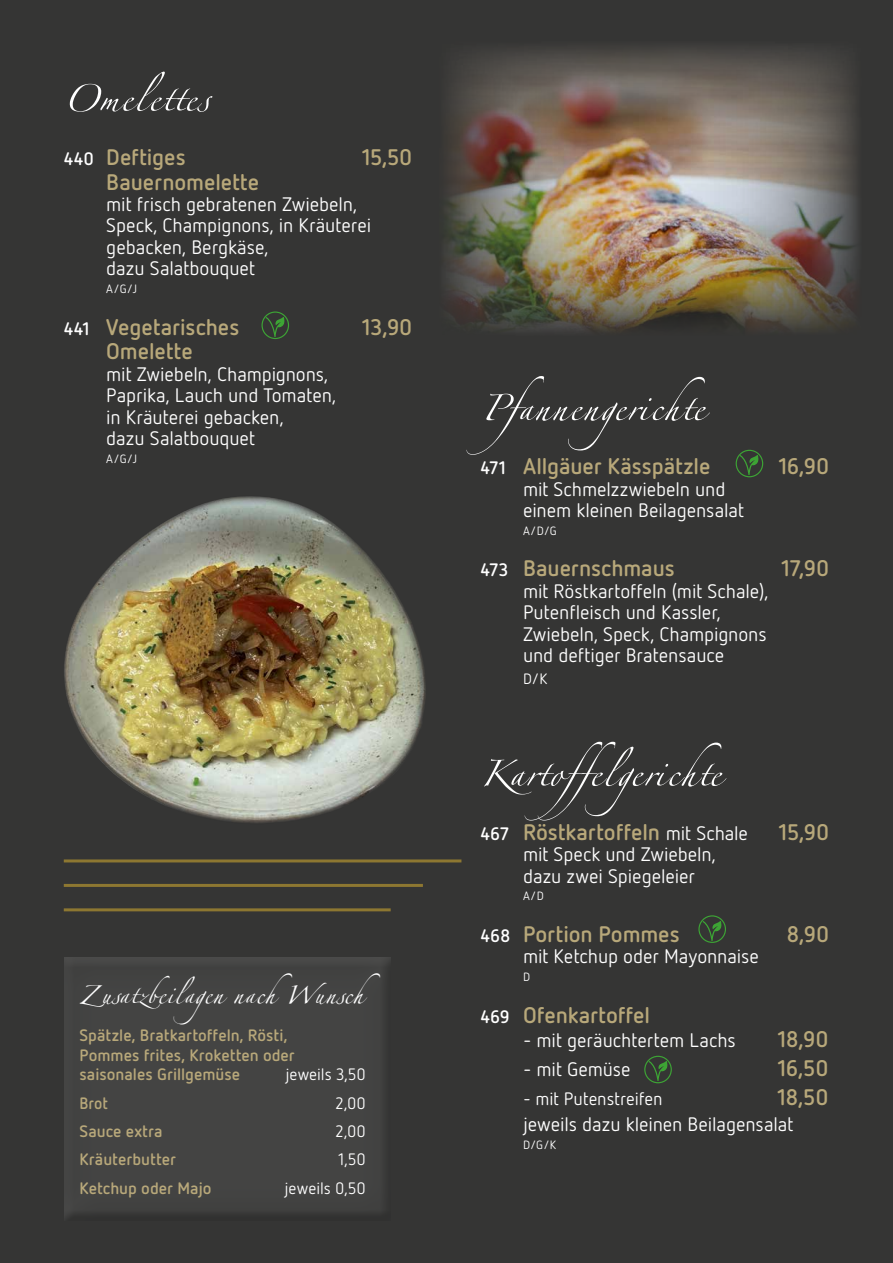
<style>
.page{position:relative;width:893px;height:1263px;background:#353534}
.page>*{position:absolute;margin:0;border:0;box-sizing:border-box;transform-origin:0 0}
.t1{font:58.5px "Linotype Zapfino One";letter-spacing:.025em;color:#fff}
.t2{font:40.5px "Linotype Zapfino One";letter-spacing:.03em;color:#fff;scale:.96 1}
.t3{font:700 22.5px "Netto Pro";letter-spacing:-.005em;color:#b8a87a}
.t4{font:19.5px/21.5px "Netto Pro";letter-spacing:-.005em;color:#fff}
.t5{font:18px "Netto Pro";letter-spacing:-.01em;color:#fff}
.t6{font:700 16.5px/19.8px "Netto Pro";color:#b8a87a}
.t7{font:16.5px "Netto Pro";letter-spacing:-.005em;color:#fff}
.t8{font:700 16.5px "Netto Pro";color:#b8a87a;scale:.95 1}
.t9{font:15px "Netto Pro";color:#fff}
.t10{font:12px "Netto Pro";color:#fff}
.s1{font-size:18px;color:#fff}
.s2{font-weight:400;font-size:19.5px;color:#fff}
</style>
<div class="page">
<hr style="left:64px;top:859px;width:397px;height:3px;background:#8d7731">
<hr style="left:64px;top:884px;width:359px;height:3px;background:#8d7731">
<hr style="left:64px;top:908px;width:327px;height:3px;background:#8d7731">
<img style="left:445px;top:46px;width:413px;height:285px">
<img style="left:64px;top:496px;width:362px;height:327px">
<img style="left:648px;top:1062px;width:19px;height:19px">
<div style="left:644px;top:1056px;width:28px;height:27px;border:1px solid #3da434;border-radius:50%"></div>
<img style="left:703px;top:921px;width:19px;height:19px">
<div style="left:698px;top:915px;width:28px;height:28px;border:1px solid #3da434;border-radius:50%"></div>
<img style="left:740px;top:456px;width:19px;height:19px">
<div style="left:736px;top:450px;width:27px;height:27px;border:1px solid #3da434;border-radius:50%"></div>
<img style="left:266px;top:317px;width:19px;height:19px">
<div style="left:261px;top:311px;width:28px;height:28px;border:1px solid #3da434;border-radius:50%"></div>
<div style="left:57px;top:957px;width:334px;height:264px;background:#444443"></div>
<h1 class="t1" style="left:64px;top:56px;width:146px">Omelettes</h1>
<p class="t3" style="left:64px;top:142px;width:123px"><span class="s1">440</span> Deftiges</p>
<p class="t3" style="left:362px;top:142px;width:52px">15,50</p>
<p class="t3" style="left:106px;top:167px;width:154px">Bauernomelette</p>
<p class="t4" style="left:106px;top:193px;width:266px">mit frisch gebratenen Zwiebeln,<br>Speck, Champignons, in Kräuterei gebacken, Bergkäse,<br>dazu Salatbouquet</p>
<p class="t10" style="left:106px;top:281px;width:32px">A/G/J</p>
<p class="t3" style="left:64px;top:312px;width:177px"><span class="s1">441</span> Vegetarisches</p>
<p class="t3" style="left:362px;top:312px;width:52px">13,90</p>
<p class="t3" style="left:106px;top:336px;width:88px">Omelette</p>
<p class="t4" style="left:106px;top:362px;width:231px">mit Zwiebeln, Champignons,<br>Paprika, Lauch und Tomaten, in Kräuterei gebacken,<br>dazu Salatbouquet</p>
<p class="t10" style="left:106px;top:451px;width:32px">A/G/J</p>
<h2 class="t2" style="left:79px;top:965px;width:298px">Zusatzbeilagen nach Wunsch</h2>
<p class="t6" style="left:79px;top:1024px;width:217px">Spätzle, Bratkartoffeln, Rösti,<br>Pommes frites, Kroketten oder saisonales Grillgemüse</p>
<p class="t7" style="left:286px;top:1064px;width:82px">jeweils 3,50</p>
<p class="t8" style="left:79px;top:1092px;width:31px">Brot</p>
<p class="t7" style="left:336px;top:1092px;width:32px">2,00</p>
<p class="t6" style="left:79px;top:1120px;width:85px">Sauce extra</p>
<p class="t7" style="left:336px;top:1120px;width:32px">2,00</p>
<p class="t6" style="left:79px;top:1149px;width:98px">Kräuterbutter</p>
<p class="t7" style="left:338px;top:1149px;width:29px">1,50</p>
<p class="t6" style="left:79px;top:1177px;width:134px">Ketchup oder Majo</p>
<p class="t7" style="left:285px;top:1177px;width:83px">jeweils 0,50</p>
<h1 class="t1" style="left:480px;top:365px;width:225px">Pfannengerichte</h1>
<p class="t3" style="left:480px;top:451px;width:232px"><span class="s1">471</span> Allgäuer Kässpätzle</p>
<p class="t3" style="left:778px;top:451px;width:52px">16,90</p>
<p class="t4" style="left:523px;top:477px;width:223px">mit Schmelzzwiebeln und einem kleinen Beilagensalat</p>
<p class="t10" style="left:523px;top:523px;width:35px">A/D/G</p>
<p class="t3" style="left:480px;top:553px;width:196px"><span class="s1">473</span> Bauernschmaus</p>
<p class="t3" style="left:781px;top:553px;width:50px">17,90</p>
<p class="t4" style="left:523px;top:579px;width:247px">mit Röstkartoffeln (mit Schale),<br>Putenfleisch und Kassler,<br>Zwiebeln, Speck, Champignons und deftiger Bratensauce</p>
<p class="t9" style="left:523px;top:669px;width:26px">D/K</p>
<h1 class="t1" style="left:480px;top:731px;width:242px">Kartoffelgerichte</h1>
<p class="t3" style="left:480px;top:817px;width:269px"><span class="s1">467</span> Röstkartoffeln <span class="s2">mit Schale</span></p>
<p class="t3" style="left:779px;top:817px;width:52px">15,90</p>
<p class="t4" style="left:523px;top:843px;width:194px">mit Speck und Zwiebeln, dazu zwei Spiegeleier</p>
<p class="t10" style="left:523px;top:888px;width:22px">A/D</p>
<p class="t3" style="left:480px;top:919px;width:201px"><span class="s1">468</span> Portion Pommes</p>
<p class="t3" style="left:786px;top:919px;width:44px">8,90</p>
<p class="t4" style="left:523px;top:945px;width:237px">mit Ketchup oder Mayonnaise</p>
<p class="t10" style="left:523px;top:969px;width:9px">D</p>
<p class="t3" style="left:480px;top:1000px;width:171px"><span class="s1">469</span> Ofenkartoffel</p>
<p class="t4" style="left:523px;top:1029px;width:214px">- mit geräuchtertem Lachs</p>
<p class="t3" style="left:777px;top:1024px;width:53px">18,90</p>
<p class="t4" style="left:523px;top:1058px;width:109px">- mit Gemüse</p>
<p class="t3" style="left:777px;top:1053px;width:53px">16,50</p>
<p class="t5" style="left:523px;top:1087px;width:141px">- mit Putenstreifen</p>
<p class="t3" style="left:777px;top:1082px;width:53px">18,50</p>
<p class="t4" style="left:523px;top:1113px;width:272px">jeweils dazu kleinen Beilagensalat</p>
<p class="t10" style="left:523px;top:1137px;width:35px">D/G/K</p>
</div>
